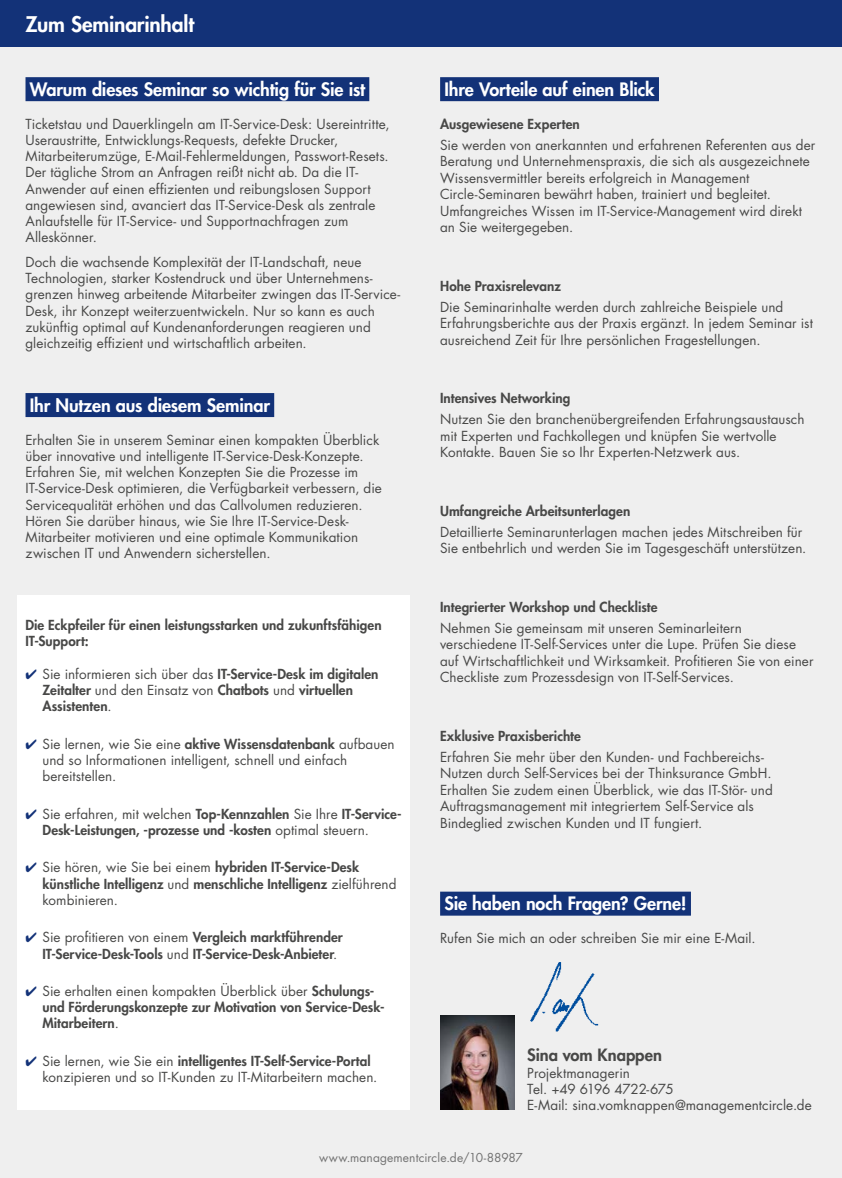
<style>
.page{position:relative;width:842px;height:1178px;background:#efefef}
.page>*{position:absolute;margin:0;border:0;box-sizing:border-box;transform-origin:0 0}
.t1{font:800 21px "Futura Std";letter-spacing:-.01em;color:#fff}
.t2{font:800 18px "Futura Std";letter-spacing:-.005em;color:#fff}
.t3{font:800 16.5px "Futura Std";color:#484847}
.t4{font:13.5px/16.2px "Futura Std";letter-spacing:.005em;color:#484847}
.t5{font:800 13.5px/16.2px "Futura Std";letter-spacing:.005em;color:#484847}
.t6{font:12px "Futura Std";letter-spacing:.01em;color:#737373}
.s1{color:#133278}
.s2{font-weight:400}
.s3{font-weight:800}
</style>
<div class="page">
<div style="left:0;top:0;width:842px;height:47px;background:#133278"></div>
<div style="left:18px;top:595px;width:392px;height:515px;background:#fff"></div>
<div style="left:440px;top:891px;width:251px;height:24px;background:#133278"></div>
<div style="left:440px;top:77px;width:219px;height:24px;background:#133278"></div>
<div style="left:26px;top:77px;width:343px;height:24px;background:#133278"></div>
<div style="left:26px;top:393px;width:248px;height:24px;background:#133278"></div>
<img style="left:440px;top:1015px;width:74px;height:95px">
<img style="left:530px;top:962px;width:69px;height:70px">
<h1 class="t1" style="left:26px;top:11px;width:170px">Zum Seminarinhalt</h1>
<h2 class="t2" style="left:30px;top:78px;width:337px">Warum dieses Seminar so wichtig für Sie ist</h2>
<p class="t4" style="left:26px;top:116px;width:365px">Ticketstau und Dauerklingeln am IT-Service-Desk: Usereintritte, Useraustritte, Entwicklungs-Requests, defekte Drucker, Mitarbeiterumzüge, E-Mail-Fehlermeldungen, Passwort-Resets.<br>Der tägliche Strom an Anfragen reißt nicht ab. Da die IT-Anwender auf einen effizienten und reibungslosen Support angewiesen sind, avanciert das IT-Service-Desk als zentrale Anlaufstelle für IT-Service- und Supportnachfragen zum Alleskönner.</p>
<p class="t4" style="left:26px;top:254px;width:376px">Doch die wachsende Komplexität der IT-Landschaft, neue Technologien, starker Kostendruck und über Unternehmens&shy;grenzen hinweg arbeitende Mitarbeiter zwingen das IT-Service-Desk, ihr Konzept weiterzuentwickeln. Nur so kann es auch zukünftig optimal auf Kundenanforderungen reagieren und gleichzeitig effizient und wirtschaftlich arbeiten.</p>
<h2 class="t2" style="left:30px;top:393px;width:242px">Ihr Nutzen aus diesem Seminar</h2>
<p class="t4" style="left:26px;top:432px;width:358px">Erhalten Sie in unserem Seminar einen kompakten Überblick über innovative und intelligente IT-Service-Desk-Konzepte.<br>Erfahren Sie, mit welchen Konzepten Sie die Prozesse im IT-Service-Desk optimieren, die Verfügbarkeit verbessern, die Servicequalität erhöhen und das Callvolumen reduzieren.<br>Hören Sie darüber hinaus, wie Sie Ihre IT-Service-Desk-Mitarbeiter motivieren und eine optimale Kommunikation zwischen IT und Anwendern sicherstellen.</p>
<p class="t5" style="left:26px;top:616px;width:358px">Die Eckpfeiler für einen leistungsstarken und zukunftsfähigen<br>IT-Support:</p>
<p class="t5" style="left:43px;top:666px;width:337px;text-indent:-17px"><span class="s1">✔</span> <span class="s2">Sie informieren sich über das</span> IT-Service-Desk im digitalen<br>Zeitalter <span class="s2">und den Einsatz von</span> Chatbots <span class="s2">und</span> virtuellen<br>Assistenten<span class="s2">.</span></p>
<p class="t4" style="left:43px;top:736px;width:354px;text-indent:-17px"><span class="s1">✔</span> Sie lernen, wie Sie eine <span class="s3">aktive Wissensdatenbank</span> aufbauen und so Informationen intelligent, schnell und einfach bereitstellen.</p>
<p class="t5" style="left:43px;top:806px;width:360px;text-indent:-17px"><span class="s1">✔</span> <span class="s2">Sie erfahren, mit welchen</span> Top-Kennzahlen <span class="s2">Sie Ihre</span> IT-Service-<br>Desk-Leistungen, -prozesse und -kosten <span class="s2">optimal steuern.</span></p>
<p class="t5" style="left:43px;top:859px;width:355px;text-indent:-17px"><span class="s1">✔</span> <span class="s2">Sie hören, wie Sie bei einem</span> hybriden IT-Service-Desk künstliche Intelligenz <span class="s2">und</span> menschliche Intelligenz <span class="s2">zielführend kombinieren.</span></p>
<p class="t5" style="left:43px;top:929px;width:302px;text-indent:-17px"><span class="s1">✔</span> <span class="s2">Sie profitieren von einem</span> Vergleich marktführender<br>IT-Service-Desk-Tools <span class="s2">und</span> IT-Service-Desk-Anbieter<span class="s2">.</span></p>
<p class="t5" style="left:43px;top:983px;width:343px;text-indent:-17px"><span class="s1">✔</span> <span class="s2">Sie erhalten einen kompakten Überblick über</span> Schulungs&shy;und Förderungskonzepte zur Motivation von Service-Desk-<br>Mitarbeitern<span class="s2">.</span></p>
<p class="t4" style="left:43px;top:1053px;width:336px;text-indent:-17px"><span class="s1">✔</span> Sie lernen, wie Sie ein <span class="s3">intelligentes IT-Self-Service-Portal </span>konzipieren und so IT-Kunden zu IT-Mitarbeitern machen.</p>
<h2 class="t2" style="left:444px;top:78px;width:212px">Ihre Vorteile auf einen Blick</h2>
<p class="t5" style="left:440px;top:116px;width:141px">Ausgewiesene Experten</p>
<p class="t4" style="left:440px;top:137px;width:377px">Sie werden von anerkannten und erfahrenen Referenten aus der Beratung und Unternehmenspraxis, die sich als ausgezeichnete Wissensvermittler bereits erfolgreich in Management Circle-Seminaren bewährt haben, trainiert und begleitet.<br>Umfangreiches Wissen im IT-Service-Management wird direkt an Sie weitergegeben.</p>
<p class="t5" style="left:440px;top:278px;width:122px">Hohe Praxisrelevanz</p>
<p class="t4" style="left:440px;top:298px;width:374px">Die Seminarinhalte werden durch zahlreiche Beispiele und<br>Erfahrungsberichte aus der Praxis ergänzt. In jedem Seminar ist ausreichend Zeit für Ihre persönlichen Fragestellungen.</p>
<p class="t5" style="left:440px;top:390px;width:132px">Intensives Networking</p>
<p class="t4" style="left:440px;top:411px;width:366px">Nutzen Sie den branchenübergreifenden Erfahrungsaustausch mit Experten und Fachkollegen und knüpfen Sie wertvolle<br>Kontakte. Bauen Sie so Ihr Experten-Netzwerk aus.</p>
<p class="t5" style="left:440px;top:503px;width:192px">Umfangreiche Arbeitsunterlagen</p>
<p class="t4" style="left:440px;top:523px;width:368px">Detaillierte Seminarunterlagen machen jedes Mitschreiben für<br>Sie entbehrlich und werden Sie im Tagesgeschäft unterstützen.</p>
<p class="t5" style="left:440px;top:599px;width:219px">Integrierter Workshop und Checkliste</p>
<p class="t4" style="left:440px;top:619px;width:375px">Nehmen Sie gemeinsam mit unseren Seminarleitern verschiedene IT-Self-Services unter die Lupe. Prüfen Sie diese auf Wirtschaftlichkeit und Wirksamkeit. Profitieren Sie von einer Checkliste zum Prozessdesign von IT-Self-Services.</p>
<p class="t5" style="left:440px;top:728px;width:142px">Exklusive Praxisberichte</p>
<p class="t4" style="left:440px;top:748px;width:334px">Erfahren Sie mehr über den Kunden- und Fachbereichs-Nutzen durch Self-Services bei der Thinksurance GmbH.<br>Erhalten Sie zudem einen Überblick, wie das IT-Stör- und Auftragsmanagement mit integriertem Self-Service als Bindeglied zwischen Kunden und IT fungiert.</p>
<h2 class="t2" style="left:444px;top:892px;width:244px">Sie haben noch Fragen? Gerne!</h2>
<p class="t4" style="left:440px;top:930px;width:317px">Rufen Sie mich an oder schreiben Sie mir eine E-Mail.</p>
<p class="t3" style="left:527px;top:1045px;width:136px">Sina vom Knappen</p>
<p class="t4" style="left:527px;top:1064px;width:286px">Projektmanagerin<br>Tel. +49 6196 4722-675<br>E-Mail: sina.vomknappen@managementcircle.de</p>
<p class="t6" style="left:319px;top:1149px;width:205px">www.managementcircle.de/10-88987</p>
</div>
